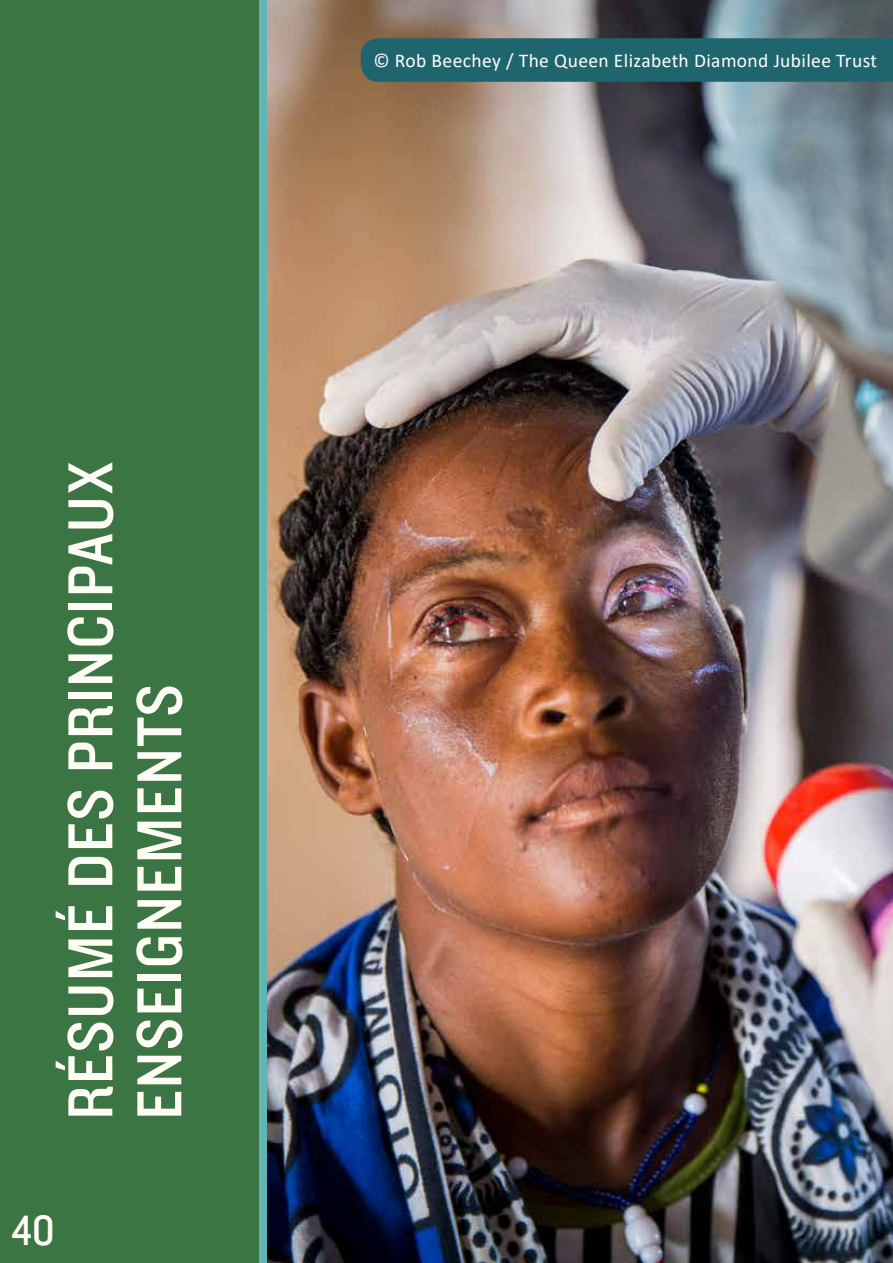
<style>
.page{position:relative;width:893px;height:1263px;background:#fff}
.page>*{position:absolute;margin:0;border:0;box-sizing:border-box;transform-origin:0 0}
.t1{font:66px/69px "Knockout 30 Junior Welterwt";letter-spacing:.02em;color:#fffdf6}
.t2{font:44.1px "Knockout 30 Junior Welterwt";color:#fffdf6}
.t3{font:19.5px "Calibri";letter-spacing:.02em;color:#fff}
</style>
<div class="page">
<img style="left:266px;top:0;width:627px;height:1263px">
<div style="left:361px;top:38px;width:532px;height:44px;background:#1f656e"></div>
<div style="left:243px;top:0;width:23px;height:1263px;background:#61b5b5"></div>
<div style="left:0;top:0;width:258px;height:1263px;background:#3b7543"></div>
<h1 class="t1" style="left:53px;top:1120px;width:659px;rotate:-90deg">RÉSUMÉ DES PRINCIPAUX<br>ENSEIGNEMENTS</h1>
<h2 class="t2" style="left:12px;top:1201px;width:45px">40</h2>
<p class="t3" style="left:373px;top:47px;width:505px">© Rob Beechey / The Queen Elizabeth Diamond Jubilee Trust</p>
</div>
